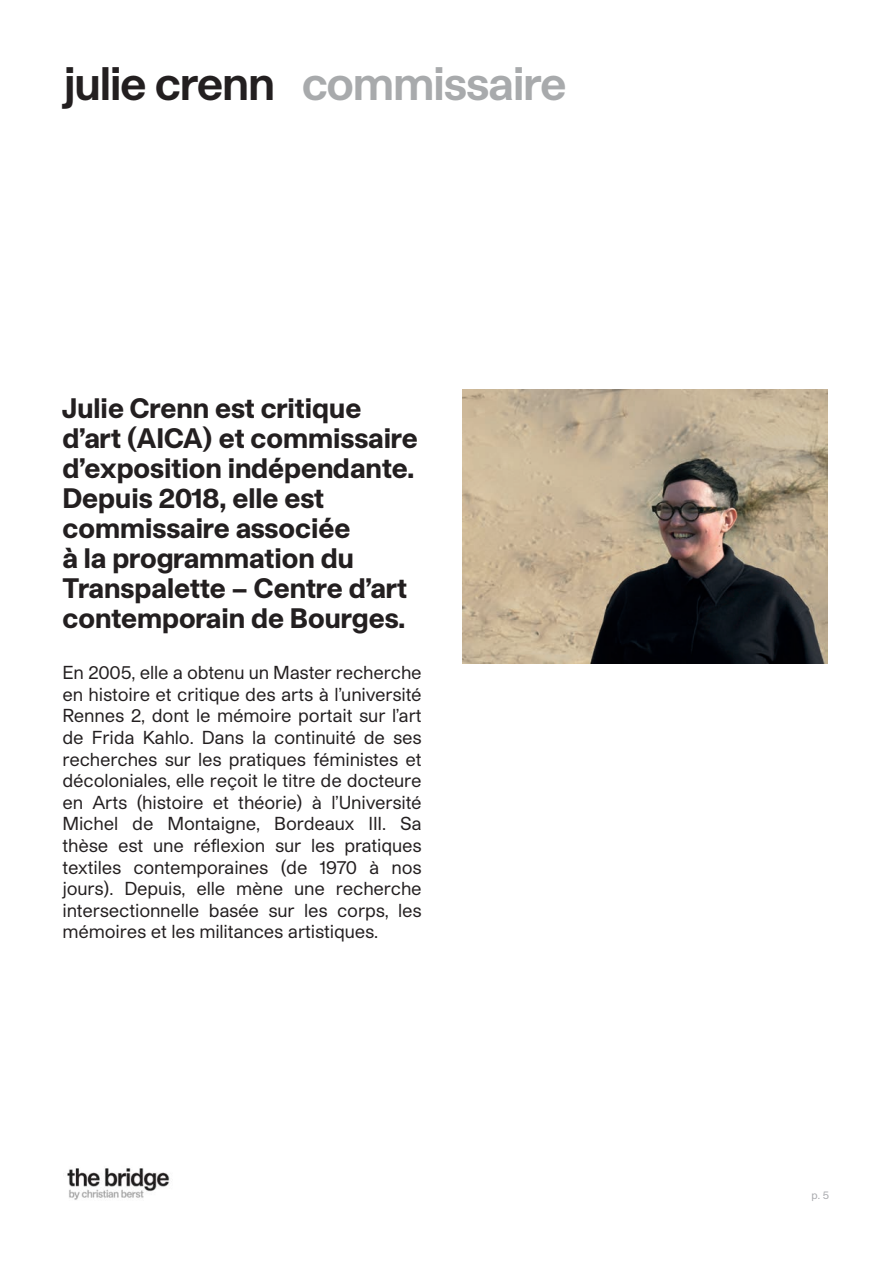
<style>
.page{position:relative;width:893px;height:1263px;background:#fff}
.page>*{position:absolute;margin:0;border:0;box-sizing:border-box;transform-origin:0 0}
.t1{font:700 45px "Studio Pro GCB";letter-spacing:-.03em;color:#a8aaac}
.t2{font:800 27px/30px "Studio Pro GCB";color:#231f20}
.t3{font:18px/21.6px "Studio Pro GCB";letter-spacing:-.01em;color:#231f20;text-align:justify}
.t4{font:10.5px "Studio Pro GCB";color:#a8a9ad}
.s1{color:#231f20}
</style>
<div class="page">
<img style="left:67px;top:1168px;width:103px;height:32px">
<img style="left:463px;top:390px;width:365px;height:273px">
<p class="t1" style="left:64px;top:52px;width:504px"><span class="s1">julie crenn</span> commissaire</p>
<p class="t2" style="left:62px;top:391px;width:357px">Julie Crenn est critique d’art (AICA) et commissaire d’exposition indépendante.</p>
<p class="t2" style="left:62px;top:481px;width:346px">Depuis 2018, elle est commissaire associée<br>à la programmation du<br>Transpalette – Centre d’art contemporain de Bourges.</p>
<p class="t3" style="left:62px;top:661px;width:361px">En 2005, elle a obtenu un Master recherche en histoire et critique des arts à l’université Rennes 2, dont le mémoire portait sur l’art de Frida Kahlo. Dans la continuité de ses recherches sur les pratiques féministes et décoloniales, elle reçoit le titre de docteure en Arts (histoire et théorie) à l’Université Michel de Montaigne, Bordeaux III. Sa thèse est une réflexion sur les pratiques textiles contemporaines (de 1970 à nos jours). Depuis, elle mène une recherche intersectionnelle basée sur les corps, les mémoires et les militances artistiques.</p>
<p class="t4" style="left:812px;top:1189px;width:19px">p. 5</p>
</div>
